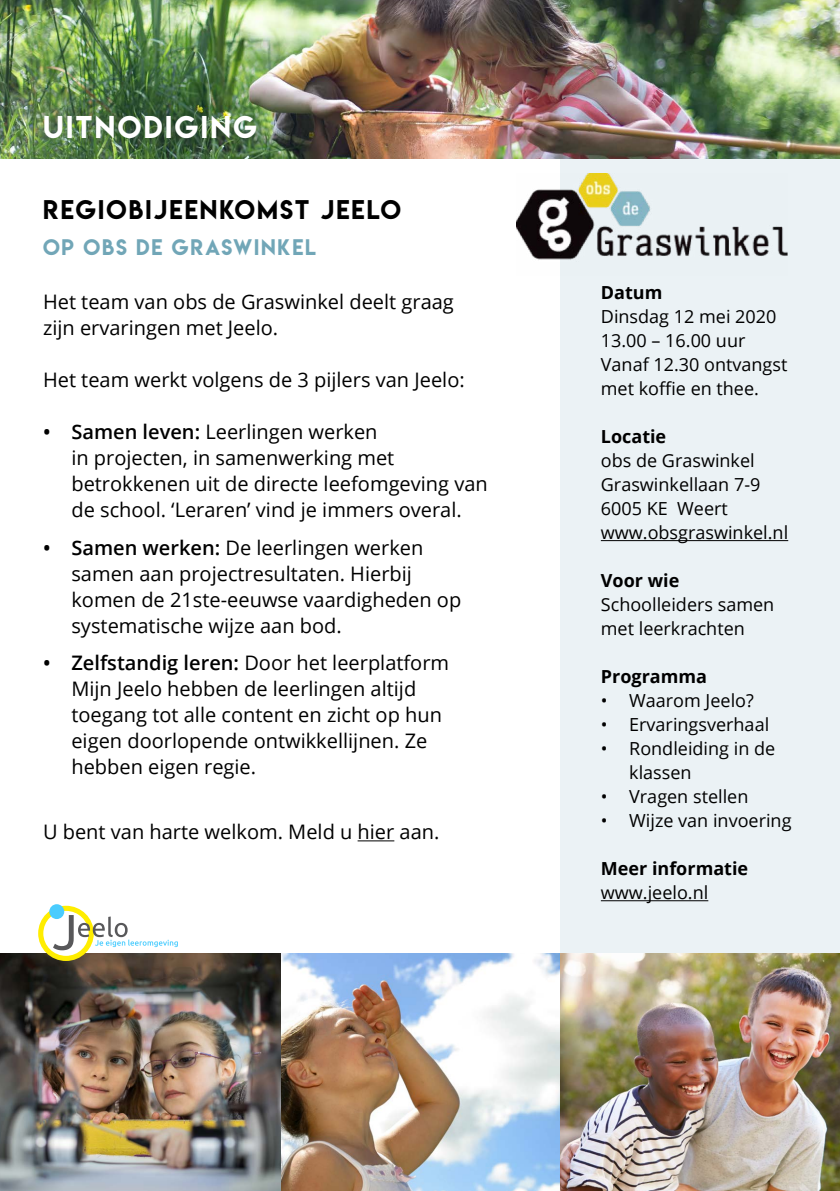
<style>
.page{position:relative;width:840px;height:1191px;background:#fff}
.page>*{position:absolute;margin:0;border:0;box-sizing:border-box;transform-origin:0 0}
.t1{font:28px "Lemon Milk";letter-spacing:.09em;color:#fff}
.t2{font:24px "Lemon Milk";letter-spacing:.09em;color:#000}
.t3{font:20px/26px "Open Sans";color:#000}
.t4{font:20px "Lemon Milk";letter-spacing:.09em;color:#71a6b7}
.t5{font:18px/24px "Open Sans";color:#000}
.t6{font:700 18px "Open Sans";color:#000}
.s1{font-weight:600}
</style>
<div class="page">
<div style="left:559px;top:159px;width:280px;height:794px;background:#ebf2f5"></div>
<img style="left:0;top:0;width:839px;height:159px">
<img style="left:559px;top:953px;width:280px;height:238px">
<img style="left:280px;top:953px;width:279px;height:238px">
<hr style="left:357px;top:840px;width:37px;height:1px;background:#000">
<hr style="left:600px;top:540px;width:187px;height:1px;background:#000">
<hr style="left:600px;top:900px;width:108px;height:1px;background:#000">
<img style="left:0;top:953px;width:280px;height:238px">
<svg style="left:42px;top:910px;width:48px;height:48px"></svg>
<div style="left:38px;top:905px;width:56px;height:56px;border:5px solid #ffed00;border-radius:50%"></div>
<div style="left:49px;top:904px;width:15px;height:15px;background:#4accfe;border-radius:50%"></div>
<svg style="left:53px;top:915px;width:125px;height:35px"></svg>
<img style="left:516px;top:174px;width:271px;height:101px">
<h1 class="t1" style="left:43px;top:107px;width:215px">UITNODIGING</h1>
<p class="t2" style="left:43px;top:192px;width:359px">REGIOBIJEENKOMST JEELO</p>
<p class="t4" style="left:43px;top:233px;width:274px">OP OBS DE GRASWINKEL</p>
<p class="t3" style="left:43px;top:288px;width:412px">Het team van obs de Graswinkel deelt graag zijn ervaringen met Jeelo.</p>
<p class="t3" style="left:43px;top:366px;width:423px">Het team werkt volgens de 3 pijlers van Jeelo:</p>
<p class="t3" style="left:71px;top:418px;width:418px;text-indent:-28px"><span class="s1">• Samen leven:</span> Leerlingen werken<br>in projecten, in samenwerking met betrokkenen uit de directe leefomgeving van de school. ‘Leraren’ vind je immers overal.</p>
<p class="t3" style="left:71px;top:534px;width:391px;text-indent:-28px"><span class="s1">• Samen werken:</span> De leerlingen werken samen aan projectresultaten. Hierbij komen de 21ste-eeuwse vaardigheden op systematische wijze aan bod.</p>
<p class="t3" style="left:71px;top:649px;width:379px;text-indent:-28px"><span class="s1">• Zelfstandig leren:</span> Door het leerplatform Mijn Jeelo hebben de leerlingen altijd toegang tot alle content en zicht op hun eigen doorlopende ontwikkellijnen. Ze hebben eigen regie.</p>
<p class="t3" style="left:43px;top:818px;width:397px">U bent van harte welkom. Meld u hier aan.</p>
<p class="t6" style="left:600px;top:280px;width:63px">Datum</p>
<p class="t5" style="left:600px;top:304px;width:188px">Dinsdag 12 mei 2020<br>13.00 – 16.00 uur<br>Vanaf 12.30 ontvangst met koffie en thee.</p>
<p class="t6" style="left:600px;top:424px;width:67px">Locatie</p>
<p class="t5" style="left:600px;top:448px;width:189px">obs de Graswinkel<br>Graswinkellaan 7-9<br>6005 KE Weert www.obsgraswinkel.nl</p>
<p class="t6" style="left:600px;top:568px;width:80px">Voor wie</p>
<p class="t5" style="left:600px;top:592px;width:175px">Schoolleiders samen met leerkrachten</p>
<p class="t6" style="left:600px;top:664px;width:108px">Programma</p>
<p class="t5" style="left:600px;top:688px;width:154px">• Waarom Jeelo?</p>
<p class="t5" style="left:600px;top:712px;width:170px">• Ervaringsverhaal</p>
<p class="t5" style="left:629px;top:736px;width:147px;text-indent:-28px">• Rondleiding in de klassen</p>
<p class="t5" style="left:600px;top:784px;width:149px">• Vragen stellen</p>
<p class="t5" style="left:600px;top:808px;width:192px">• Wijze van invoering</p>
<p class="t6" style="left:600px;top:856px;width:149px">Meer informatie</p>
<p class="t5" style="left:600px;top:880px;width:109px">www.jeelo.nl</p>
</div>
